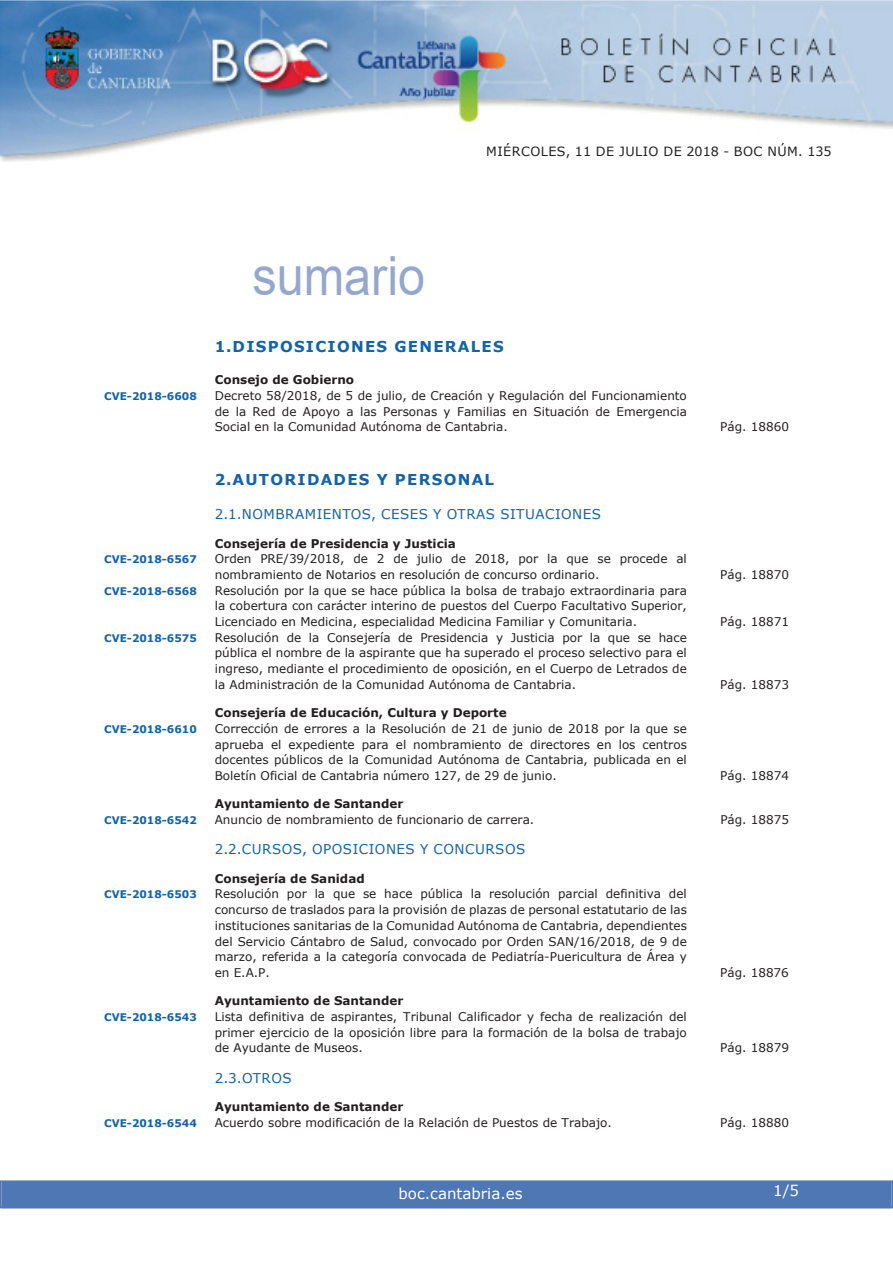
<style>
.page{position:relative;width:893px;height:1263px;background:#fff}
.page>*{position:absolute;margin:0;border:0;box-sizing:border-box;transform-origin:0 0}
.t1{font:54px "Arial";color:#94a8cf;scale:.9 1}
.t2{font:700 15px "Verdana";letter-spacing:.085em;color:#1263a9}
.t3{font:15px "Verdana";color:#fff}
.t4{font:13.5px "Verdana";letter-spacing:.035em;color:#1263a9}
.t5{font:12.75px "Verdana";letter-spacing:.035em;color:#231f20}
.t6{font:12px/15.8px "Verdana";color:#231f20;text-align:justify}
.t7{font:700 12px "Verdana";color:#231f20}
.t8{font:700 10.5px "Verdana";color:#1263a9}
</style>
<div class="page">
<img style="left:0;top:0;width:893px;height:161px">
<div style="left:2px;top:1181px;width:889px;height:27px;background:#4f77b3"></div>
<div style="left:0;top:1180px;width:893px;height:28px;border:2px solid #4f77b3"></div>
<h1 class="t1" style="left:252px;top:246px;width:194px">sumario</h1>
<p class="t5" style="left:486px;top:143px;width:347px">MIÉRCOLES, 11 DE JULIO DE 2018 - BOC NÚM. 135</p>
<p class="t2" style="left:215px;top:337px;width:291px">1.DISPOSICIONES GENERALES</p>
<p class="t7" style="left:215px;top:372px;width:141px">Consejo de Gobierno</p>
<p class="t8" style="left:104px;top:389px;width:94px">CVE-2018-6608</p>
<p class="t6" style="left:215px;top:387px;width:474px">Decreto 58/2018, de 5 de julio, de Creación y Regulación del Funcionamiento de la Red de Apoyo a las Personas y Familias en Situación de Emergencia Social en la Comunidad Autónoma de Cantabria.</p>
<p class="t2" style="left:215px;top:470px;width:281px">2.AUTORIDADES Y PERSONAL</p>
<p class="t4" style="left:215px;top:506px;width:388px">2.1.NOMBRAMIENTOS, CESES Y OTRAS SITUACIONES</p>
<p class="t7" style="left:215px;top:536px;width:243px">Consejería de Presidencia y Justicia</p>
<p class="t8" style="left:104px;top:553px;width:94px">CVE-2018-6567</p>
<p class="t6" style="left:215px;top:551px;width:474px">Orden PRE/39/2018, de 2 de julio de 2018, por la que se procede al nombramiento de Notarios en resolución de concurso ordinario.</p>
<p class="t8" style="left:104px;top:584px;width:94px">CVE-2018-6568</p>
<p class="t6" style="left:215px;top:582px;width:474px">Resolución por la que se hace pública la bolsa de trabajo extraordinaria para la cobertura con carácter interino de puestos del Cuerpo Facultativo Superior, Licenciado en Medicina, especialidad Medicina Familiar y Comunitaria.</p>
<p class="t8" style="left:104px;top:631px;width:94px">CVE-2018-6575</p>
<p class="t6" style="left:215px;top:629px;width:474px">Resolución de la Consejería de Presidencia y Justicia por la que se hace pública el nombre de la aspirante que ha superado el proceso selectivo para el ingreso, mediante el procedimiento de oposición, en el Cuerpo de Letrados de la Administración de la Comunidad Autónoma de Cantabria.</p>
<p class="t7" style="left:215px;top:705px;width:293px">Consejería de Educación, Cultura y Deporte</p>
<p class="t8" style="left:104px;top:722px;width:94px">CVE-2018-6610</p>
<p class="t6" style="left:215px;top:720px;width:474px">Corrección de errores a la Resolución de 21 de junio de 2018 por la que se aprueba el expediente para el nombramiento de directores en los centros docentes públicos de la Comunidad Autónoma de Cantabria, publicada en el Boletín Oficial de Cantabria número 127, de 29 de junio.</p>
<p class="t7" style="left:215px;top:796px;width:190px">Ayuntamiento de Santander</p>
<p class="t6" style="left:720px;top:419px;width:70px">Pág. 18860</p>
<p class="t6" style="left:720px;top:566px;width:70px">Pág. 18870</p>
<p class="t6" style="left:720px;top:613px;width:70px">Pág. 18871</p>
<p class="t6" style="left:720px;top:676px;width:70px">Pág. 18873</p>
<p class="t6" style="left:720px;top:767px;width:70px">Pág. 18874</p>
<p class="t8" style="left:104px;top:814px;width:94px">CVE-2018-6542</p>
<p class="t6" style="left:215px;top:811px;width:321px">Anuncio de nombramiento de funcionario de carrera.</p>
<p class="t6" style="left:720px;top:811px;width:70px">Pág. 18875</p>
<p class="t4" style="left:215px;top:841px;width:312px">2.2.CURSOS, OPOSICIONES Y CONCURSOS</p>
<p class="t7" style="left:215px;top:871px;width:151px">Consejería de Sanidad</p>
<p class="t8" style="left:104px;top:888px;width:94px">CVE-2018-6503</p>
<p class="t6" style="left:215px;top:886px;width:474px">Resolución por la que se hace pública la resolución parcial definitiva del concurso de traslados para la provisión de plazas de personal estatutario de las instituciones sanitarias de la Comunidad Autónoma de Cantabria, dependientes del Servicio Cántabro de Salud, convocado por Orden SAN/16/2018, de 9 de marzo, referida a la categoría convocada de Pediatría-Puericultura de Área y en E.A.P.</p>
<p class="t6" style="left:720px;top:964px;width:70px">Pág. 18876</p>
<p class="t7" style="left:215px;top:993px;width:190px">Ayuntamiento de Santander</p>
<p class="t8" style="left:104px;top:1010px;width:94px">CVE-2018-6543</p>
<p class="t6" style="left:215px;top:1008px;width:474px">Lista definitiva de aspirantes, Tribunal Calificador y fecha de realización del primer ejercicio de la oposición libre para la formación de la bolsa de trabajo de Ayudante de Museos.</p>
<p class="t4" style="left:215px;top:1069px;width:78px">2.3.OTROS</p>
<p class="t7" style="left:215px;top:1099px;width:190px">Ayuntamiento de Santander</p>
<p class="t6" style="left:720px;top:1040px;width:70px">Pág. 18879</p>
<p class="t8" style="left:104px;top:1116px;width:94px">CVE-2018-6544</p>
<p class="t6" style="left:215px;top:1114px;width:399px">Acuerdo sobre modificación de la Relación de Puestos de Trabajo.</p>
<p class="t6" style="left:720px;top:1114px;width:70px">Pág. 18880</p>
<p class="t3" style="left:398px;top:1184px;width:126px">boc.cantabria.es</p>
<p class="t3" style="left:773px;top:1181px;width:27px">1/5</p>
</div>
